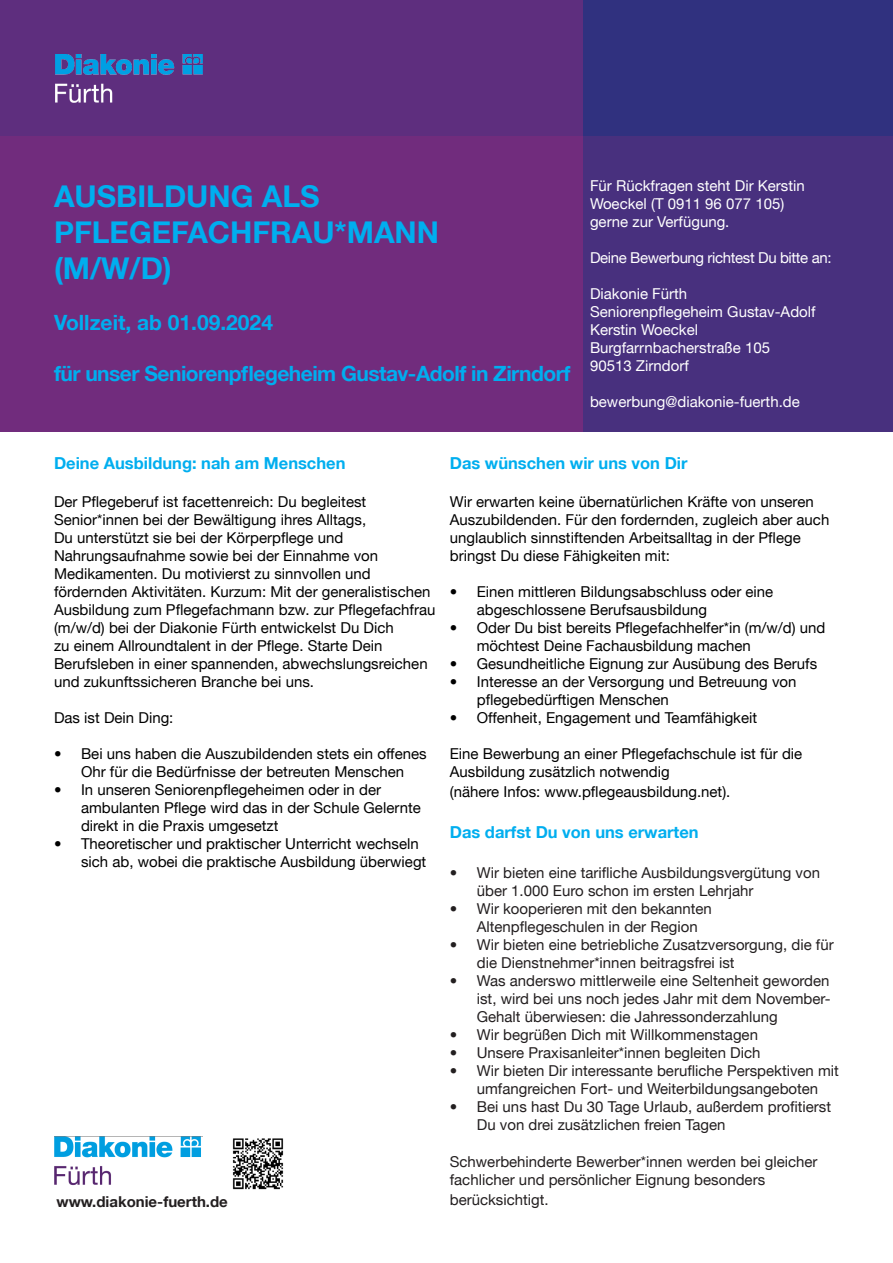
<style>
.page{position:relative;width:893px;height:1263px;background:#fff}
.page>*{position:absolute;margin:0;border:0;box-sizing:border-box;transform-origin:0 0}
.t1{font:700 30px/36px "Helvetica Neue LT";color:#00aeef}
.t2{font:700 21px "Helvetica Neue LT";letter-spacing:-.025em;color:#00aeef}
.t3{font:700 21px "Helvetica Neue LT";color:#00aeef}
.t4{font:700 16.5px "Helvetica Neue LT";color:#00aeef}
.t5{font:15px/18px "Helvetica Neue LT";color:#000}
.t6{font:15px/18px "Helvetica Neue LT";color:#231f20}
.t7{font:15px/18px "Helvetica Neue LT";color:#fff}
.t8{font:15px "Helvetica Neue LT";letter-spacing:-.025em;color:#fff}
.t9{font:700 15px "Helvetica Neue LT";color:#231f20}
</style>
<div class="page">
<div style="left:0;top:0;width:584px;height:137px;background:#5e2e7e"></div>
<img style="left:55px;top:55px;width:148px;height:48px">
<div style="left:584px;top:0;width:309px;height:137px;background:#30317f"></div>
<div style="left:0;top:136px;width:584px;height:296px;background:#712c7d"></div>
<div style="left:584px;top:136px;width:309px;height:296px;background:#48307e"></div>
<img style="left:232px;top:1138px;width:52px;height:52px">
<img style="left:54px;top:1137px;width:147px;height:49px">
<p class="t1" style="left:54px;top:178px;width:387px">AUSBILDUNG ALS<br>PFLEGEFACHFRAU*MANN (M/W/D)</p>
<p class="t3" style="left:54px;top:310px;width:220px">Vollzeit, ab 01.09.2024</p>
<p class="t2" style="left:54px;top:360px;width:518px">für unser Seniorenpflegeheim Gustav-Adolf in Zirndorf</p>
<p class="t7" style="left:590px;top:176px;width:216px">Für Rückfragen steht Dir Kerstin<br>Woeckel (T 0911 96 077 105)</p>
<p class="t7" style="left:590px;top:212px;width:141px">gerne zur Verfügung.</p>
<p class="t8" style="left:590px;top:248px;width:243px">Deine Bewerbung richtest Du bitte an:</p>
<p class="t7" style="left:590px;top:284px;width:227px">Diakonie Fürth<br>Seniorenpflegeheim Gustav-Adolf</p>
<p class="t7" style="left:590px;top:320px;width:110px">Kerstin Woeckel</p>
<p class="t7" style="left:590px;top:338px;width:182px">Burgfarrnbacherstraße 105</p>
<p class="t7" style="left:590px;top:356px;width:100px">90513 Zirndorf</p>
<p class="t7" style="left:590px;top:392px;width:211px">bewerbung@diakonie-fuerth.de</p>
<p class="t4" style="left:54px;top:453px;width:293px">Deine Ausbildung: nah am Menschen</p>
<p class="t5" style="left:54px;top:492px;width:383px">Der Pflegeberuf ist facettenreich: Du begleitest Senior*innen bei der Bewältigung ihres Alltags,<br>Du unterstützt sie bei der Körperpflege und Nahrungsaufnahme sowie bei der Einnahme von Medikamenten. Du motivierst zu sinnvollen und fördernden Aktivitäten. Kurzum: Mit der generalistischen Ausbildung zum Pflegefachmann bzw. zur Pflegefachfrau (m/w/d) bei der Diakonie Fürth entwickelst Du Dich<br>zu einem Allroundtalent in der Pflege. Starte Dein Berufsleben in einer spannenden, abwechslungsreichen und zukunftssicheren Branche bei uns.</p>
<p class="t5" style="left:54px;top:708px;width:121px">Das ist Dein Ding:</p>
<p class="t5" style="left:54px;top:744px;width:374px;text-align:center">• Bei uns haben die Auszubildenden stets ein offenes<br>Ohr für die Bedürfnisse der betreuten Menschen</p>
<p class="t5" style="left:81px;top:780px;width:341px;text-indent:-27px">• In unseren Seniorenpflegeheimen oder in der ambulanten Pflege wird das in der Schule Gelernte direkt in die Praxis umgesetzt</p>
<p class="t5" style="left:81px;top:834px;width:347px;text-indent:-27px">• Theoretischer und praktischer Unterricht wechseln sich ab, wobei die praktische Ausbildung überwiegt</p>
<p class="t4" style="left:450px;top:453px;width:239px">Das wünschen wir uns von Dir</p>
<p class="t5" style="left:450px;top:492px;width:381px">Wir erwarten keine übernatürlichen Kräfte von unseren Auszubildenden. Für den fordernden, zugleich aber auch unglaublich sinnstiftenden Arbeitsalltag in der Pflege bringst Du diese Fähigkeiten mit:</p>
<p class="t5" style="left:477px;top:582px;width:298px;text-indent:-27px">• Einen mittleren Bildungsabschluss oder eine abgeschlossene Berufsausbildung</p>
<p class="t5" style="left:477px;top:618px;width:350px;text-indent:-27px">• Oder Du bist bereits Pflegefachhelfer*in (m/w/d) und möchtest Deine Fachausbildung machen</p>
<p class="t5" style="left:450px;top:654px;width:369px">• Gesundheitliche Eignung zur Ausübung des Berufs</p>
<p class="t5" style="left:477px;top:672px;width:321px;text-indent:-27px">• Interesse an der Versorgung und Betreuung von pflegebedürftigen Menschen</p>
<p class="t5" style="left:450px;top:708px;width:309px">• Offenheit, Engagement und Teamfähigkeit</p>
<p class="t5" style="left:450px;top:744px;width:354px">Eine Bewerbung an einer Pflegefachschule ist für die<br>Ausbildung zusätzlich notwendig</p>
<p class="t5" style="left:450px;top:782px;width:282px">(nähere Infos: www.pflegeausbildung.net).</p>
<p class="t4" style="left:450px;top:822px;width:250px">Das darfst Du von uns erwarten</p>
<p class="t6" style="left:477px;top:863px;width:345px;text-indent:-27px">• Wir bieten eine tarifliche Ausbildungsvergütung von über 1.000 Euro schon im ersten Lehrjahr</p>
<p class="t6" style="left:477px;top:899px;width:237px;text-indent:-27px">• Wir kooperieren mit den bekannten<br>Altenpflegeschulen in der Region</p>
<p class="t6" style="left:477px;top:935px;width:358px;text-indent:-27px">• Wir bieten eine betriebliche Zusatzversorgung, die für die Dienstnehmer*innen beitragsfrei ist</p>
<p class="t6" style="left:477px;top:971px;width:355px;text-align:justify;text-indent:-27px">• Was anderswo mittlerweile eine Seltenheit geworden ist, wird bei uns noch jedes Jahr mit dem November-Gehalt überwiesen: die Jahressonderzahlung</p>
<p class="t6" style="left:450px;top:1025px;width:310px">• Wir begrüßen Dich mit Willkommenstagen</p>
<p class="t6" style="left:450px;top:1043px;width:312px">• Unsere Praxisanleiter*innen begleiten Dich</p>
<p class="t6" style="left:450px;top:1061px;width:391px;text-align:center">• Wir bieten Dir interessante berufliche Perspektiven mit umfangreichen Fort- und Weiterbildungsangeboten</p>
<p class="t6" style="left:477px;top:1097px;width:356px;text-indent:-27px">• Bei uns hast Du 30 Tage Urlaub, außerdem profitierst<br>Du von drei zusätzlichen freien Tagen</p>
<p class="t6" style="left:450px;top:1153px;width:369px">Schwerbehinderte Bewerber*innen werden bei gleicher fachlicher und persönlicher Eignung besonders</p>
<p class="t9" style="left:56px;top:1192px;width:173px">www.diakonie-fuerth.de</p>
<p class="t6" style="left:450px;top:1191px;width:100px">berücksichtigt.</p>
</div>
